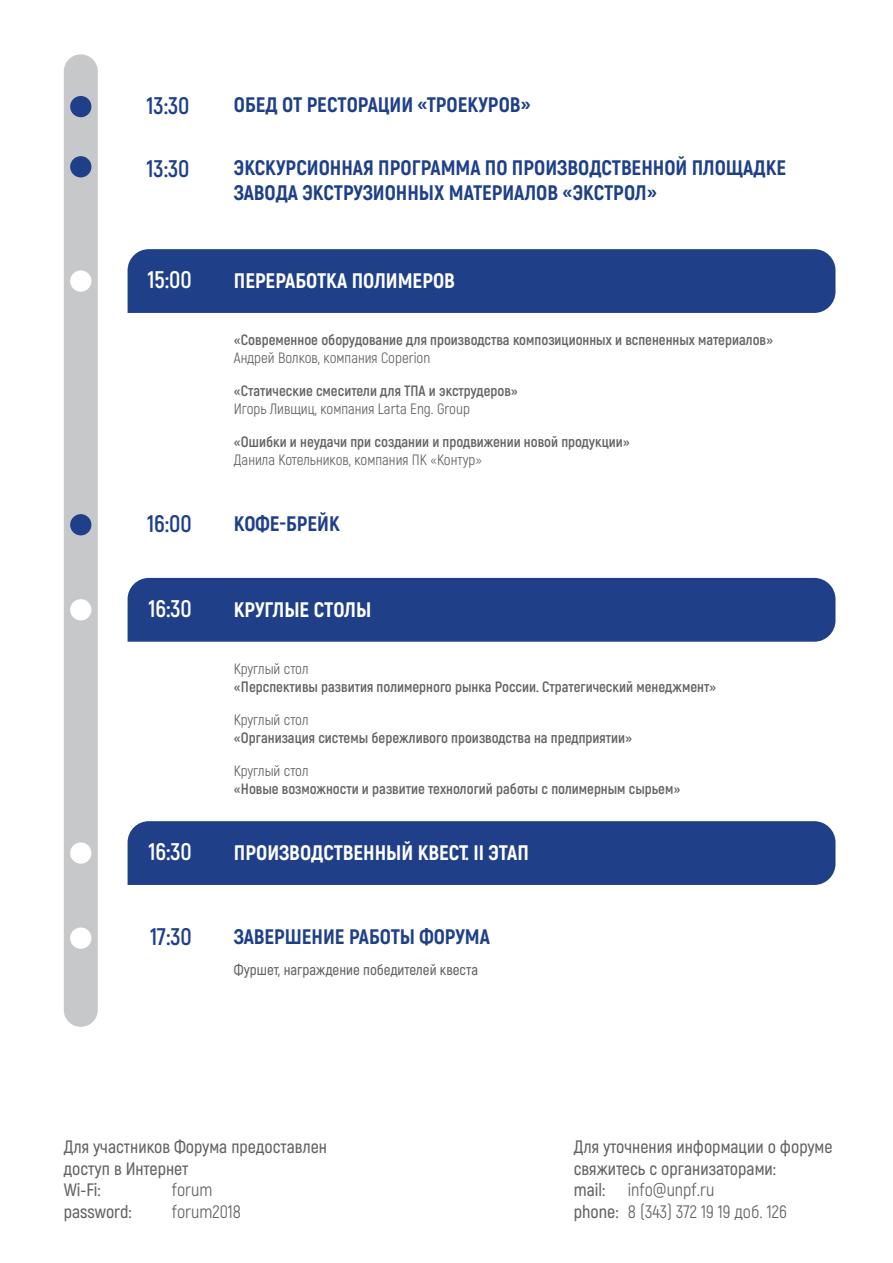
<style>
.page{position:relative;width:893px;height:1263px;background:#fff}
.page>*{position:absolute;margin:0;border:0;box-sizing:border-box;transform-origin:0 0}
.t1{font:700 24px "Akrobat";color:#1f4089}
.t2{font:700 24px "Akrobat";color:#fff}
.t3{font:800 21px/25.2px "Akrobat";color:#1f4089}
.t4{font:800 21px "Akrobat";color:#fff}
.t5{font:600 18px/21.6px "Akrobat";color:#636366}
.t6{font:18px "Akrobat";color:#636366}
.t7{font:700 15px "Akrobat";color:#636366}
.t8{font:15px "Akrobat";color:#636366}
.t9{font:600 15px "Akrobat";color:#636366}
.s1{font-weight:400}
</style>
<div class="page">
<div style="left:64px;top:54px;width:34px;height:973px;background:#c7c8ca;border-radius:17px"></div>
<div style="left:128px;top:578px;width:707px;height:64px;background:#1f4089"></div>
<div style="left:70px;top:514px;width:21px;height:21px;background:#1f4089;border-radius:50%"></div>
<div style="left:70px;top:842px;width:21px;height:22px;background:#fff;border-radius:50%"></div>
<div style="left:70px;top:599px;width:21px;height:21px;background:#fff;border-radius:50%"></div>
<div style="left:128px;top:821px;width:707px;height:64px;background:#1f4089"></div>
<div style="left:70px;top:927px;width:21px;height:22px;background:#fff;border-radius:50%"></div>
<div style="left:128px;top:249px;width:707px;height:64px;background:#1f4089"></div>
<div style="left:70px;top:270px;width:21px;height:22px;background:#fff;border-radius:50%"></div>
<div style="left:70px;top:96px;width:21px;height:21px;background:#1f4089;border-radius:50%"></div>
<div style="left:70px;top:156px;width:21px;height:21px;background:#1f4089;border-radius:50%"></div>
<h1 class="t1" style="left:146px;top:90px;width:45px">13:30</h1>
<h2 class="t3" style="left:234px;top:92px;width:298px">ОБЕД ОТ РЕСТОРАЦИИ «ТРОЕКУРОВ»</h2>
<h1 class="t1" style="left:146px;top:153px;width:45px">13:30</h1>
<h2 class="t3" style="left:234px;top:155px;width:554px">ЭКСКУРСИОННАЯ ПРОГРАММА ПО ПРОИЗВОДСТВЕННОЙ ПЛОЩАДКЕ<br>ЗАВОДА ЭКСТРУЗИОННЫХ МАТЕРИАЛОВ «ЭКСТРОЛ»</h2>
<h1 class="t2" style="left:148px;top:264px;width:46px">15:00</h1>
<h2 class="t4" style="left:234px;top:267px;width:223px">ПЕРЕРАБОТКА ПОЛИМЕРОВ</h2>
<p class="t7" style="left:234px;top:330px;width:541px">«Современное оборудование для производства композиционных и вспененных материалов»</p>
<p class="t8" style="left:234px;top:349px;width:198px">Андрей Волков, компания Coperion</p>
<p class="t7" style="left:234px;top:381px;width:286px">«Статические смесители для ТПА и экструдеров»</p>
<p class="t8" style="left:234px;top:400px;width:238px">Игорь Ливщиц, компания Larta Eng. Group</p>
<p class="t7" style="left:234px;top:432px;width:398px">«Ошибки и неудачи при создании и продвижении новой продукции»</p>
<p class="t8" style="left:234px;top:451px;width:250px">Данила Котельников, компания ПК «Контур»</p>
<h1 class="t1" style="left:147px;top:508px;width:46px">16:00</h1>
<h2 class="t3" style="left:234px;top:511px;width:108px">КОФЕ-БРЕЙК</h2>
<h1 class="t2" style="left:148px;top:593px;width:45px">16:30</h1>
<h2 class="t4" style="left:234px;top:596px;width:139px">КРУГЛЫЕ СТОЛЫ</h2>
<p class="t8" style="left:234px;top:660px;width:76px">Круглый стол</p>
<p class="t7" style="left:234px;top:677px;width:484px">«Перспективы развития полимерного рынка России. Стратегический менеджмент»</p>
<p class="t8" style="left:234px;top:711px;width:76px">Круглый стол</p>
<p class="t7" style="left:234px;top:728px;width:400px">«Организация системы бережливого производства на предприятии»</p>
<p class="t8" style="left:234px;top:762px;width:76px">Круглый стол</p>
<p class="t7" style="left:234px;top:779px;width:448px">«Новые возможности и развитие технологий работы с полимерным сырьем»</p>
<h1 class="t2" style="left:148px;top:836px;width:45px">16:30</h1>
<h2 class="t4" style="left:234px;top:839px;width:297px">ПРОИЗВОДСТВЕННЫЙ КВЕСТ. II ЭТАП</h2>
<h1 class="t1" style="left:150px;top:922px;width:43px">17:30</h1>
<h2 class="t3" style="left:234px;top:924px;width:258px">ЗАВЕРШЕНИЕ РАБОТЫ ФОРУМА</h2>
<p class="t9" style="left:234px;top:961px;width:246px">Фуршет, награждение победителей квеста</p>
<p class="t5" style="left:64px;top:1136px;width:265px">Для участников Форума предоставлен доступ в Интернет<br>Wi-Fi:</p>
<p class="t6" style="left:172px;top:1179px;width:42px">forum</p>
<p class="t5" style="left:64px;top:1201px;width:70px">password:</p>
<p class="t6" style="left:172px;top:1201px;width:71px">forum2018</p>
<p class="t5" style="left:574px;top:1136px;width:260px">Для уточнения информации о форуме свяжитесь с организаторами:<br>mail: <span class="s1">info@unpf.ru<br></span>phone: <span class="s1">8 (343) 372 19 19 доб. 126</span></p>
</div>
